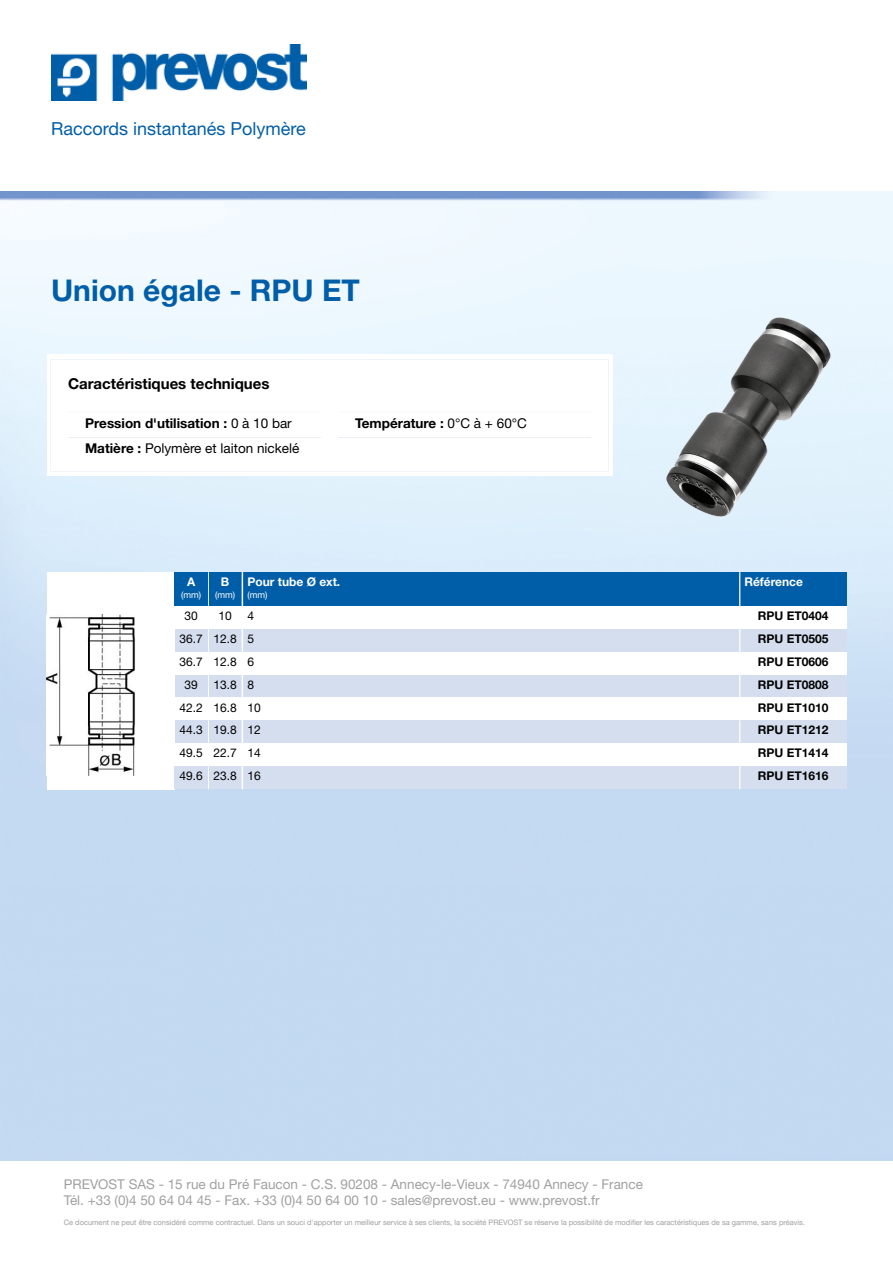
<style>
.page{position:relative;width:893px;height:1263px;background:#fff}
.page>*{position:absolute;margin:0;border:0;box-sizing:border-box;transform-origin:0 0}
.t1{font:700 30px "Helvetica Neue LT Std";color:#005ea8}
.t2{font:18px "Helvetica Neue LT Std";color:#005ea8}
.t3{font:700 15px "Helvetica Neue LT Std";color:#000}
.t4{font:13.5px/16.2px "Helvetica Neue LT Std";color:#a0a0a0}
.t5{font:700 13.5px "Helvetica Neue LT Std";color:#000}
.t6{font:13.5px "Helvetica Neue LT Std";color:#000}
.t7{font:700 12px "Helvetica Neue LT Std";color:#000}
.t8{font:12px "Helvetica Neue LT Std";color:#000}
.t9{font:700 12px "Helvetica Neue LT Std";color:#fff}
.t10{font:9px "Helvetica Neue LT Std";color:#fff}
.t11{font:7.5px "Helvetica Neue LT Std";color:#a0a0a0}
.s1{font-weight:400}
.s2{font-weight:700}
</style>
<div class="page">
<img style="left:51px;top:44px;width:255px;height:57px">
<img style="left:0;top:191px;width:892px;height:970px">
<div style="left:47px;top:355px;width:565px;height:121px;background:#fff"></div>
<svg style="left:50px;top:359px;width:559px;height:113px"></svg>
<hr style="left:68px;top:437px;width:253px;height:1px;background:#eceff6">
<hr style="left:338px;top:437px;width:253px;height:1px;background:#eceff6">
<img style="left:660px;top:310px;width:182px;height:213px">
<div style="left:47px;top:572px;width:127px;height:34px;background:#fff"></div>
<div style="left:174px;top:572px;width:34px;height:34px;background:#005ea8"></div>
<div style="left:209px;top:572px;width:33px;height:34px;background:#005ea8"></div>
<hr style="left:208px;top:572px;width:1px;height:34px;background:#fff">
<div style="left:243px;top:572px;width:497px;height:34px;background:#005ea8"></div>
<hr style="left:242px;top:572px;width:1px;height:34px;background:#fff">
<div style="left:740px;top:572px;width:106px;height:34px;background:#005ea8"></div>
<hr style="left:740px;top:572px;width:1px;height:34px;background:#fff">
<div style="left:174px;top:606px;width:34px;height:23px;background:#fff"></div>
<div style="left:209px;top:606px;width:33px;height:23px;background:#fff"></div>
<div style="left:243px;top:606px;width:497px;height:23px;background:#fff"></div>
<div style="left:740px;top:606px;width:106px;height:23px;background:#fff"></div>
<div style="left:174px;top:629px;width:34px;height:23px;background:#d5deef"></div>
<div style="left:209px;top:629px;width:33px;height:23px;background:#d5deef"></div>
<div style="left:243px;top:629px;width:497px;height:23px;background:#d5deef"></div>
<div style="left:740px;top:629px;width:106px;height:23px;background:#d5deef"></div>
<div style="left:174px;top:652px;width:34px;height:23px;background:#fff"></div>
<div style="left:209px;top:652px;width:33px;height:23px;background:#fff"></div>
<div style="left:243px;top:652px;width:497px;height:23px;background:#fff"></div>
<div style="left:740px;top:652px;width:106px;height:23px;background:#fff"></div>
<div style="left:174px;top:675px;width:34px;height:22px;background:#d5deef"></div>
<div style="left:209px;top:675px;width:33px;height:22px;background:#d5deef"></div>
<div style="left:243px;top:675px;width:497px;height:22px;background:#d5deef"></div>
<div style="left:740px;top:675px;width:106px;height:22px;background:#d5deef"></div>
<div style="left:174px;top:697px;width:34px;height:23px;background:#fff"></div>
<div style="left:209px;top:697px;width:33px;height:23px;background:#fff"></div>
<div style="left:243px;top:697px;width:497px;height:23px;background:#fff"></div>
<div style="left:740px;top:697px;width:106px;height:23px;background:#fff"></div>
<div style="left:174px;top:720px;width:34px;height:23px;background:#d5deef"></div>
<div style="left:209px;top:720px;width:33px;height:23px;background:#d5deef"></div>
<div style="left:243px;top:720px;width:497px;height:23px;background:#d5deef"></div>
<div style="left:740px;top:720px;width:106px;height:23px;background:#d5deef"></div>
<div style="left:174px;top:743px;width:34px;height:23px;background:#fff"></div>
<div style="left:209px;top:743px;width:33px;height:23px;background:#fff"></div>
<div style="left:243px;top:743px;width:497px;height:23px;background:#fff"></div>
<div style="left:740px;top:743px;width:106px;height:23px;background:#fff"></div>
<div style="left:47px;top:606px;width:127px;height:183px;background:#fff"></div>
<img style="left:47px;top:615px;width:89px;height:160px">
<div style="left:174px;top:766px;width:34px;height:23px;background:#d5deef"></div>
<div style="left:209px;top:766px;width:33px;height:23px;background:#d5deef"></div>
<svg style="left:208px;top:606px;width:1px;height:183px"></svg>
<div style="left:243px;top:766px;width:497px;height:23px;background:#d5deef"></div>
<svg style="left:242px;top:606px;width:1px;height:183px"></svg>
<div style="left:740px;top:766px;width:106px;height:23px;background:#d5deef"></div>
<svg style="left:740px;top:629px;width:1px;height:160px"></svg>
<h2 class="t2" style="left:51px;top:118px;width:256px">Raccords instantanés Polymère</h2>
<h1 class="t1" style="left:51px;top:272px;width:310px">Union égale - RPU ET</h1>
<h3 class="t3" style="left:68px;top:374px;width:203px">Caractéristiques techniques</h3>
<h3 class="t5" style="left:85px;top:414px;width:208px">Pression d'utilisation : <span class="s1">0 à 10 bar</span></h3>
<h3 class="t5" style="left:355px;top:414px;width:173px">Température : <span class="s1">0°C à + 60°C</span></h3>
<h3 class="t6" style="left:85px;top:440px;width:216px"><span class="s2">Matière :</span> Polymère et laiton nickelé</h3>
<h3 class="t9" style="left:187px;top:574px;width:10px">A</h3>
<p class="t10" style="left:181px;top:590px;width:22px">(mm)</p>
<h3 class="t9" style="left:221px;top:574px;width:10px">B</h3>
<p class="t10" style="left:215px;top:590px;width:22px">(mm)</p>
<h3 class="t9" style="left:247px;top:574px;width:94px">Pour tube Ø ext.</h3>
<p class="t10" style="left:247px;top:590px;width:22px">(mm)</p>
<h3 class="t9" style="left:744px;top:574px;width:60px">Référence</h3>
<h3 class="t8" style="left:185px;top:608px;width:15px">30</h3>
<h3 class="t8" style="left:218px;top:608px;width:15px">10</h3>
<h3 class="t8" style="left:247px;top:608px;width:8px">4</h3>
<h3 class="t7" style="left:758px;top:608px;width:72px">RPU ET0404</h3>
<h3 class="t8" style="left:180px;top:631px;width:76px">36.7 12.8 5</h3>
<h3 class="t7" style="left:758px;top:631px;width:72px">RPU ET0505</h3>
<h3 class="t8" style="left:180px;top:654px;width:76px">36.7 12.8 6</h3>
<h3 class="t7" style="left:758px;top:654px;width:72px">RPU ET0606</h3>
<h3 class="t8" style="left:185px;top:677px;width:15px">39</h3>
<h3 class="t8" style="left:213px;top:677px;width:42px">13.8 8</h3>
<h3 class="t7" style="left:758px;top:677px;width:72px">RPU ET0808</h3>
<h3 class="t8" style="left:180px;top:700px;width:83px">42.2 16.8 10</h3>
<h3 class="t7" style="left:758px;top:700px;width:72px">RPU ET1010</h3>
<h3 class="t8" style="left:180px;top:723px;width:83px">44.3 19.8 12</h3>
<h3 class="t7" style="left:758px;top:723px;width:72px">RPU ET1212</h3>
<h3 class="t8" style="left:180px;top:746px;width:83px">49.5 22.7 14</h3>
<h3 class="t7" style="left:758px;top:746px;width:72px">RPU ET1414</h3>
<h3 class="t8" style="left:180px;top:769px;width:83px">49.6 23.8 16</h3>
<h3 class="t7" style="left:758px;top:768px;width:72px">RPU ET1616</h3>
<h3 class="t4" style="left:64px;top:1176px;width:581px">PREVOST SAS - 15 rue du Pré Faucon - C.S. 90208 - Annecy-le-Vieux - 74940 Annecy - France<br>Tél. +33 (0)4 50 64 04 45 - Fax. +33 (0)4 50 64 00 10 - sales@prevost.eu - www.prevost.fr</h3>
<p class="t11" style="left:64px;top:1218px;width:743px">Ce document ne peut être considéré comme contractuel. Dans un souci d'apporter un meilleur service à ses clients, la société PREVOST se réserve la possibilité de modifier les caractéristiques de sa gamme, sans préavis.</p>
</div>
